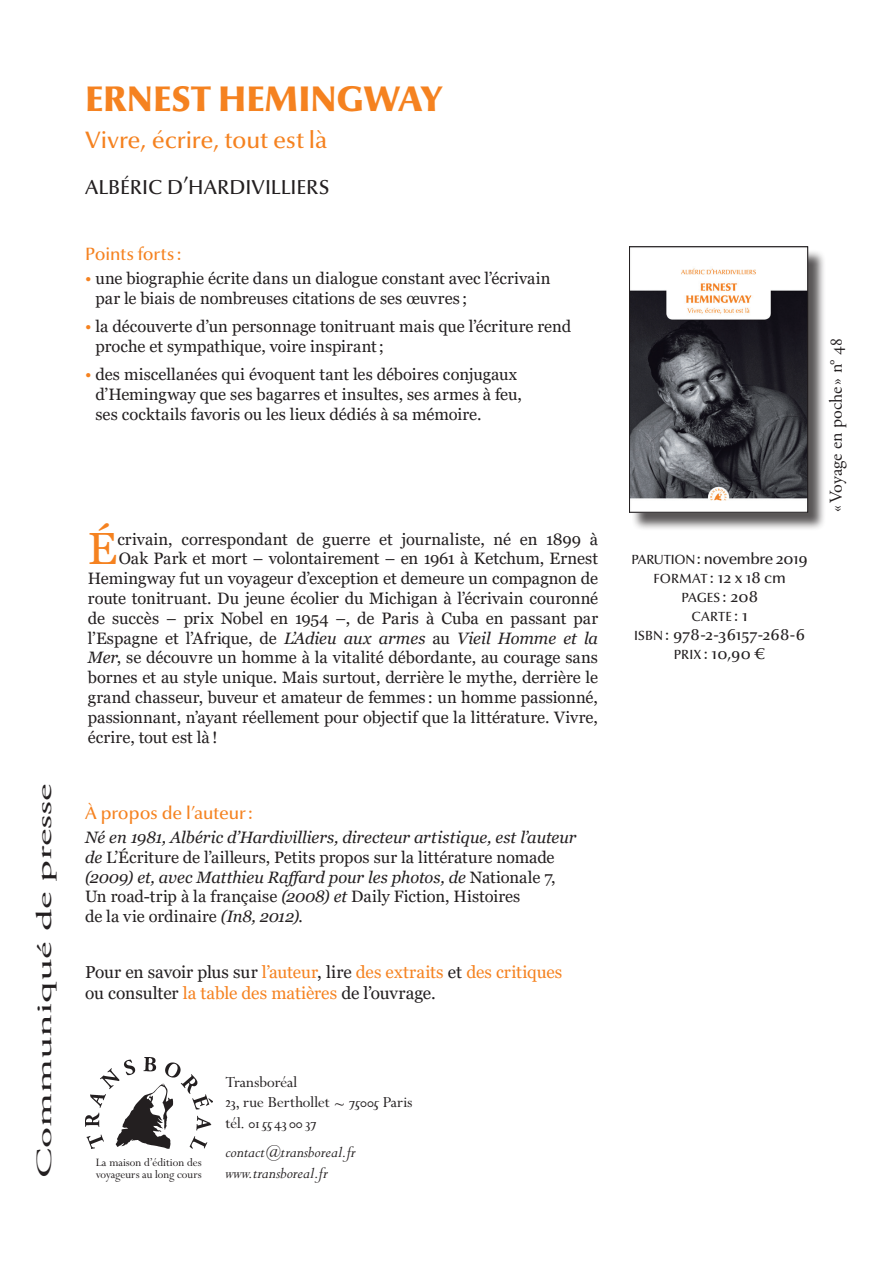
<style>
.page{position:relative;width:893px;height:1263px;background:#fff}
.page>*{position:absolute;margin:0;border:0;box-sizing:border-box;transform-origin:0 0}
.t1{font:45.15px "Georgia Pro";color:#f58220}
.t2{font:900 36px "Optima Nova LT";color:#f58220}
.t3{font:24px "Optima Nova LT Medium Os F";letter-spacing:.005em;color:#f58220}
.t4{font:21.6px "Adobe Garamond Pro";color:#231f20;scale:2 1}
.t5{font:20.4px "Optima Nova LT Medium Os F SC850";letter-spacing:.005em;color:#231f20}
.t6{font:18px "Optima Nova LT Medium Os F";color:#f58220}
.t7{font:18px "Adobe Garamond Pro";color:#231f20}
.t8{font:17.25px/20.7px "Georgia Pro";letter-spacing:-.005em;color:#231f20}
.t9{font:17.25px/20.7px "Perpetua MT Pro";color:#231f20}
.t10{font:italic 17.25px "Perpetua MT Pro";color:#231f20}
.t11{font:16.5px/19.8px "Georgia Pro";color:#231f20}
.t12{font:italic 16.5px "Georgia Pro";letter-spacing:-.005em;color:#231f20}
.t13{font:15.75px/18.9px "Optima Nova LT Medium Os F";letter-spacing:-.01em;color:#231f20;text-align:center}
.t14{font:13.35px/18.9px "Optima Nova LT Medium Os F SC850";letter-spacing:.01em;color:#231f20;text-align:center}
.t15{font:12.75px/12px "Perpetua MT Pro";color:#231f20}
.s1{font-size:24px}
.s2{color:#f58220}
.s3{font-style:normal}
.s4{font-style:italic}
.s5{font-family:"Optima Nova LT Medium Os F SC850";font-size:13.35px}
.s6{font-family:"Optima Nova LT Medium Os F";font-size:15.75px}
</style>
<div class="page">
<img style="left:86px;top:1058px;width:126px;height:90px">
<div style="left:632px;top:249px;width:194px;height:282px;background:#231f20;opacity:.75"></div>
<img style="left:631px;top:249px;width:175px;height:261px">
<div style="left:629px;top:247px;width:179px;height:265px;border:1px solid #231f20"></div>
<h2 class="t2" style="left:85px;top:78px;width:359px">ERNEST HEMINGWAY</h2>
<h3 class="t3" style="left:85px;top:126px;width:244px">Vivre, écrire, tout est là</h3>
<p class="t5" style="left:85px;top:176px;width:246px">ALBÉRIC D<span class="s1">’</span>HARDIVILLIERS</p>
<p class="t6" style="left:85px;top:243px;width:98px">Points forts :</p>
<p class="t11" style="left:96px;top:269px;width:456px;text-indent:-10px"><span class="s2">•</span> une biographie écrite dans un dialogue constant avec l’écrivain par le biais de nombreuses citations de ses œuvres ;</p>
<p class="t11" style="left:96px;top:317px;width:477px;text-indent:-10px"><span class="s2">•</span> la découverte d’un personnage tonitruant mais que l’écriture rend proche et sympathique, voire inspirant;</p>
<p class="t11" style="left:95px;top:365px;width:428px;text-indent:-10px"><span class="s2">•</span> des miscellanées qui évoquent tant les déboires conjugaux d’Hemingway que ses bagarres et insultes, ses armes à feu, ses cocktails favoris ou les lieux dédiés à sa mémoire.</p>
<h3 class="t4" style="left:31px;top:1178px;width:199px;rotate:-90deg">Communiqué de presse</h3>
<h1 class="t1" style="left:88px;top:523px;width:31px">É</h1>
<p class="t11" style="left:117px;top:530px;width:482px">crivain, correspondant de guerre et journaliste, né en 1899 à</p>
<p class="t11" style="left:119px;top:549px;width:481px">Oak Park et mort – volontairement – en 1961 à Ketchum, Ernest</p>
<p class="t11" style="left:88px;top:569px;width:512px">Hemingway fut un voyageur d’exception et demeure un compagnon de</p>
<p class="t11" style="left:88px;top:589px;width:512px">route tonitruant. Du jeune écolier du Michigan à l’écrivain couronné</p>
<p class="t11" style="left:88px;top:609px;width:512px">de succès – prix Nobel en 1954 –, de Paris à Cuba en passant par</p>
<p class="t12" style="left:88px;top:628px;width:512px"><span class="s3">l’Espagne et l’Afrique, de</span> L’Adieu aux armes <span class="s3">au</span> Vieil Homme et la</p>
<p class="t11" style="left:88px;top:648px;width:512px"><span class="s4">Mer</span>, se découvre un homme à la vitalité débordante, au courage sans</p>
<p class="t11" style="left:88px;top:668px;width:512px">bornes et au style unique. Mais surtout, derrière le mythe, derrière le</p>
<p class="t11" style="left:88px;top:688px;width:512px">grand chasseur, buveur et amateur de femmes : un homme passionné,</p>
<p class="t11" style="left:88px;top:708px;width:512px">passionnant, n’ayant réellement pour objectif que la littérature. Vivre,</p>
<p class="t11" style="left:88px;top:728px;width:131px">écrire, tout est là!</p>
<p class="t6" style="left:85px;top:802px;width:170px">À propos de l’auteur:</p>
<p class="t11" style="left:85px;top:828px;width:493px"><span class="s4">Né en 1981, Albéric d’Hardivilliers, directeur artistique, est l’auteur de</span> L’Écriture de l’ailleurs, Petits propos sur la littérature nomade <span class="s4">(2009) et, avec Matthieu Raffard pour les photos, de</span> Nationale 7, Un road-trip à la française <span class="s4">(2008) et</span> Daily Fiction, Histoires<br>de la vie ordinaire <span class="s4">(In8, 2012).</span></p>
<p class="t8" style="left:85px;top:963px;width:479px">Pour en savoir plus sur <span class="s2">l’auteur</span>, lire <span class="s2">des extraits</span> et <span class="s2">des critiques </span>ou consulter <span class="s2">la table des matières</span> de l’ouvrage.</p>
<p class="t15" style="left:96px;top:1156px;width:108px">La maison d’édition des voyageurs au long cours</p>
<p class="t9" style="left:225px;top:1071px;width:189px">Transboréal<br>23, rue Berthollet ~ 75005 Paris tél. 0155 43 00 37</p>
<p class="t10" style="left:225px;top:1142px;width:132px">contact@transboreal.fr</p>
<p class="t10" style="left:225px;top:1163px;width:104px">www.transboreal.fr</p>
<p class="t13" style="left:631px;top:550px;width:178px"><span class="s5">PARUTION</span>: novembre 2019<br><span class="s5">FORMAT</span> : 12 x 18 cm</p>
<p class="t14" style="left:681px;top:588px;width:78px">PAGES <span class="s6">: 208<br></span>CARTE <span class="s6">: 1</span></p>
<p class="t13" style="left:634px;top:625px;width:173px"><span class="s5">ISBN</span>: 978-2-36157-268-6<br><span class="s5">PRIX</span>: 10,90 €</p>
<p class="t7" style="left:825px;top:512px;width:176px;rotate:-90deg">«Voyage en poche» n° 48</p>
</div>
